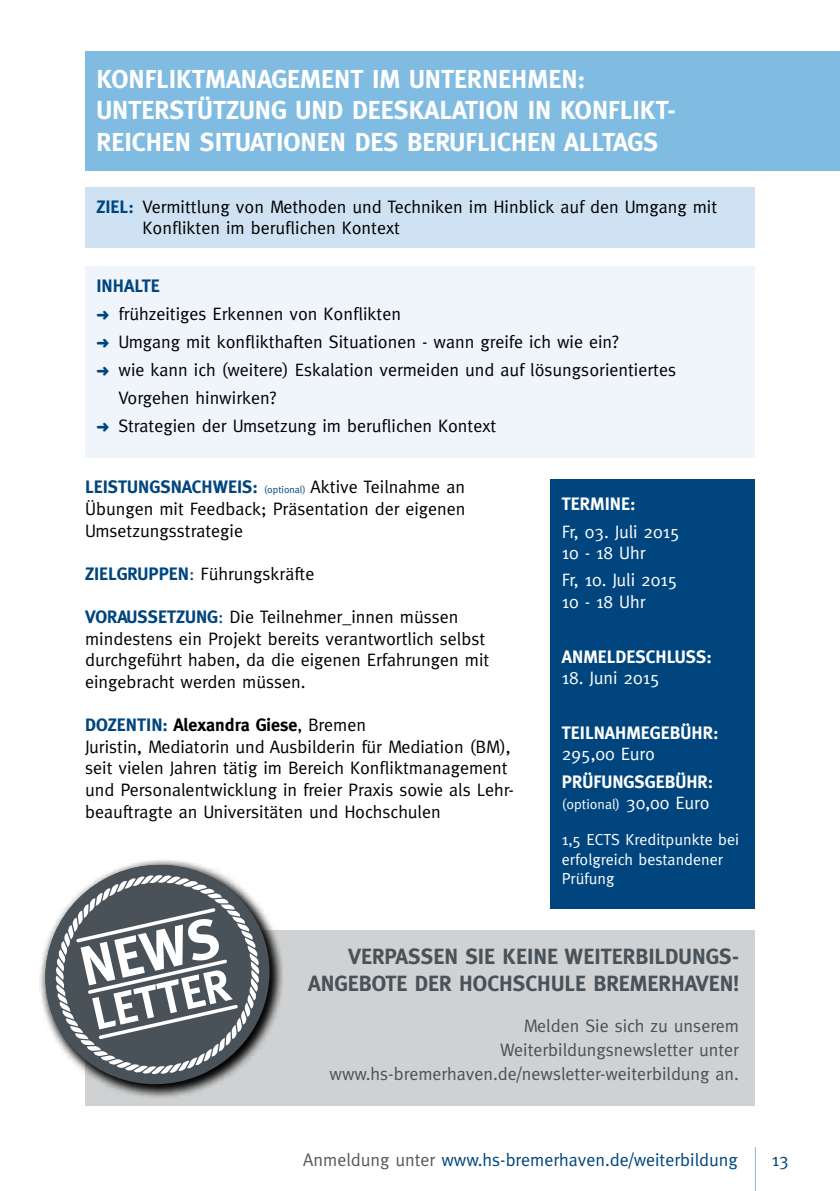
<style>
.page{position:relative;width:840px;height:1191px;background:#fff}
.page>*{position:absolute;margin:0;border:0;box-sizing:border-box;transform-origin:0 0}
.t1{font:700 55.6px "Meta";color:#fff}
.t2{font:700 45.8px "Meta";color:#fff}
.t3{font:700 26px/31.2px "Meta";color:#fff}
.t4{font:700 22px/26.4px "Meta";color:#485258;text-align:right}
.t5{font:18px/21.6px "Meta";color:#000}
.t6{font:18px/24px "Meta";color:#485258;text-align:right}
.t7{font:18px/21.6px "Meta";color:#fff}
.t8{font:700 18px "Meta";color:#fff}
.t9{font:18px "Meta";color:#00457d}
.t10{font:16px/19.2px "Meta";color:#fff}
.t11{font:14px "Meta";color:#fff}
.s1{font-weight:700;color:#00457d}
.s2{color:#00457d}
.s3{font-size:10px;color:#00457d}
.s4{font-weight:700}
.s5{font-size:18px}
.s6{color:#58585a}
</style>
<div class="page">
<hr style="left:754px;top:1147px;width:1px;height:44px;background:#80bbe2">
<div style="left:85px;top:930px;width:669px;height:176px;background:#d0d1d2"></div>
<div style="left:85px;top:51px;width:754px;height:119px;background:#80bbe2"></div>
<div style="left:85px;top:266px;width:669px;height:192px;background:#eff5fb"></div>
<div style="left:85px;top:187px;width:669px;height:61px;background:#cfe2f3"></div>
<div style="left:550px;top:479px;width:204px;height:430px;background:#00457d"></div>
<svg style="left:40px;top:860px;width:243px;height:238px"></svg>
<svg style="left:54px;top:873px;width:206px;height:202px"></svg>
<h3 class="t3" style="left:96px;top:63px;width:146px">KONFLIKTMANAG</h3>
<h3 class="t3" style="left:96px;top:63px;width:580px;text-indent:191px">EMENT IM UNTERNEHMEN:<br>UNTERSTÜTZUNG UND DEESKALATION IN KONFLIKT-<br>REICHEN SITUATIONEN DES BERUFLICHEN ALLTAGS</h3>
<p class="t5" style="left:142px;top:195px;width:575px;text-indent:-46px"><span class="s1">ZIEL:</span> Vermittlung von Methoden und Techniken im Hinblick auf den Umgang mit<br>Konflikten im beruflichen Kontext</p>
<p class="t5" style="left:96px;top:272px;width:580px;line-height:28px"><span class="s1">IN HALTE<br></span><span class="s2">➜</span> frühzeitiges Erkennen von Konflikten<br><span class="s2">➜</span> Umgang mit konflikthaften Situationen - wann greife ich wie ein?<br><span class="s2">➜</span> wie kann ich (weitere) Eskalation vermeiden und auf lösungsorientiertes Vorgehen hinwirken?<br><span class="s2">➜</span> Strategien der Umsetzung im beruflichen Kontext</p>
<p class="t5" style="left:85px;top:476px;width:382px;text-align:justify"><span class="s1">LEISTUNGSNACHWEIS:</span> <span class="s3">(optional)</span> Aktive Teilnahme an Übungen mit Feedback; Präsentation der eigenen Umsetzungsstrategie</p>
<p class="t5" style="left:85px;top:562px;width:231px"><span class="s1">ZIELGRUPPEN</span><span class="s2">:</span> Führungskräfte</p>
<p class="t5" style="left:85px;top:606px;width:405px"><span class="s1">VORAUSSETZUNG</span><span class="s2">:</span> Die Teilnehmer_innen müssen mindestens ein Projekt bereits verantwortlich selbst durchgeführt haben, da die eigenen Erfahrungen mit eingebracht werden müssen.</p>
<p class="t5" style="left:85px;top:714px;width:430px"><span class="s1">DOZENTIN:</span> <span class="s4">ALEXANDRA GIESE</span>, Bremen<br>Juristin, Mediatorin und Ausbilderin für Mediation (BM), seit vielen Jahren tätig im Bereich Konfliktmanagement und Personalentwicklung in freier Praxis sowie als Lehr&shy;beauftragte an Universitäten und H ochschulen</p>
<p class="t8" style="left:561px;top:493px;width:75px">TERMINE:</p>
<p class="t7" style="left:561px;top:520px;width:119px">Fr, 03. Juli 2015<br>10 - 18 Uhr</p>
<p class="t7" style="left:561px;top:569px;width:117px">Fr, 10. Juli 2015<br>10 - 18 Uhr</p>
<p class="t8" style="left:561px;top:646px;width:151px">ANMELDESCHLUSS:</p>
<p class="t7" style="left:561px;top:667px;width:99px">18. Juni 2015</p>
<p class="t8" style="left:561px;top:722px;width:158px">TEILNAHMEGEBÜHR:</p>
<p class="t7" style="left:561px;top:743px;width:95px">295,00 Euro</p>
<p class="t8" style="left:561px;top:771px;width:153px">PRÜFUNGSGEBÜ HR:</p>
<p class="t11" style="left:561px;top:796px;width:149px">(optional) <span class="s5">30,00 Euro</span></p>
<p class="t10" style="left:561px;top:830px;width:34px">1,5 ECTS</p>
<p class="t10" style="left:561px;top:830px;width:178px;text-indent:64px">Kreditpunkte bei erfolgreich bestandener<br>Prüfung</p>
<h1 class="t1" style="left:74px;top:936px;width:143px;rotate:-13deg">NEWS</h1>
<h2 class="t2" style="left:86px;top:989px;width:142px;rotate:-13deg">LET T ER</h2>
<p class="t4" style="left:308px;top:943px;width:432px">VERPASSEN SIE KEINE WEITERBILDUNGS-<br>ANGEBOTE DER HOCHSCHULE BREMERHAVEN!</p>
<p class="t6" style="left:329px;top:1013px;width:411px">Melden Sie sich zu unserem<br>Weiterbildungsnewsletter unter www.hs-bremerhaven.de/newsletter-weiterbildung an.</p>
<p class="t9" style="left:303px;top:1148px;width:436px"><span class="s6">Anmeldung unter</span> www.hs-bremerhaven.de/weiterbildung</p>
<p class="t9" style="left:771px;top:1148px;width:18px">13</p>
</div>
